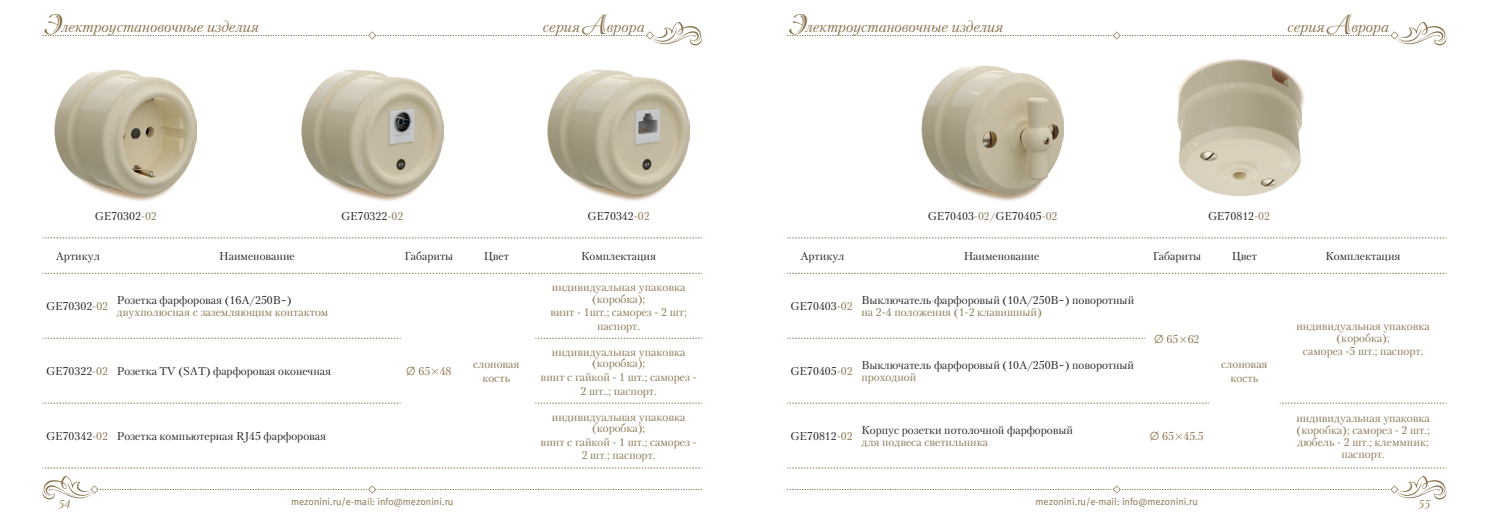
<style>
.page{position:relative;width:1489px;height:525px;background:#fff}
.page>*{position:absolute;margin:0;border:0;box-sizing:border-box;transform-origin:0 0}
.t1{font:italic 15px "Petersburg C";color:#89744f}
.t2{font:11.25px/11.9px "Petersburg C";color:#89744f;text-align:center}
.t3{font:11.25px "Petersburg C";color:#231f20}
.t4{font:italic 11.25px "Petersburg C";color:#89744f}
.t5{font:10px "Meta Normal Cyr LF";color:#89744f}
.s1{font-family:"PG Isadora Cyr Pro";font-style:normal;font-size:31.25px}
.s2{color:#89744f}
.s3{font-family:"Avant Garde IT Cby BT"}
</style>
<div class="page">
<svg style="left:43px;top:22px;width:659px;height:24px"></svg>
<svg style="left:787px;top:22px;width:659px;height:24px"></svg>
<svg style="left:42px;top:476px;width:660px;height:24px"></svg>
<svg style="left:787px;top:476px;width:659px;height:24px"></svg>
<svg style="left:1247px;top:59px;width:57px;height:70px"></svg>
<img style="left:1177px;top:61px;width:123px;height:134px">
<svg style="left:787px;top:237px;width:659px;height:1px"></svg>
<svg style="left:787px;top:273px;width:659px;height:1px"></svg>
<svg style="left:787px;top:338px;width:358px;height:1px"></svg>
<svg style="left:787px;top:402px;width:422px;height:1px"></svg>
<svg style="left:1279px;top:402px;width:167px;height:1px"></svg>
<svg style="left:787px;top:467px;width:659px;height:1px"></svg>
<svg style="left:981px;top:196px;width:47px;height:5px"></svg>
<img style="left:921px;top:65px;width:142px;height:130px">
<svg style="left:115px;top:196px;width:46px;height:5px"></svg>
<img style="left:55px;top:69px;width:142px;height:126px">
<svg style="left:361px;top:196px;width:47px;height:5px"></svg>
<img style="left:301px;top:69px;width:142px;height:126px">
<svg style="left:607px;top:196px;width:47px;height:5px"></svg>
<img style="left:547px;top:69px;width:142px;height:126px">
<svg style="left:43px;top:338px;width:358px;height:1px"></svg>
<svg style="left:43px;top:402px;width:358px;height:1px"></svg>
<svg style="left:43px;top:237px;width:659px;height:1px"></svg>
<svg style="left:43px;top:273px;width:659px;height:1px"></svg>
<svg style="left:535px;top:338px;width:167px;height:1px"></svg>
<svg style="left:535px;top:402px;width:167px;height:1px"></svg>
<svg style="left:43px;top:467px;width:659px;height:1px"></svg>
<h1 class="t1" style="left:43px;top:18px;width:218px"><span class="s1">Э</span>лектроустановочные изделия</h1>
<h1 class="t1" style="left:543px;top:18px;width:103px">серия <span class="s1">А</span>врора</h1>
<h1 class="t1" style="left:787px;top:18px;width:218px"><span class="s1">Э</span>лектроустановочные изделия</h1>
<h1 class="t1" style="left:1287px;top:18px;width:103px">серия <span class="s1">А</span>врора</h1>
<p class="t3" style="left:95px;top:209px;width:64px">GE70302<span class="s2">-02</span></p>
<p class="t3" style="left:341px;top:209px;width:64px">GE70322<span class="s2">-02</span></p>
<p class="t3" style="left:587px;top:209px;width:64px">GE70342<span class="s2">-02</span></p>
<p class="t3" style="left:56px;top:249px;width:46px">Артикул</p>
<p class="t3" style="left:219px;top:249px;width:77px">Наименование</p>
<p class="t3" style="left:404px;top:249px;width:50px">Габариты</p>
<p class="t3" style="left:483px;top:249px;width:27px">Цвет</p>
<p class="t3" style="left:581px;top:249px;width:76px">Комплектация</p>
<p class="t3" style="left:46px;top:299px;width:64px">GE70302<span class="s2">-02</span></p>
<p class="t3" style="left:117px;top:293px;width:176px">Розетка фарфоровая (16A/250B~)</p>
<p class="t2" style="left:117px;top:306px;width:213px">двухполюсная с заземляющим контактом</p>
<p class="t2" style="left:552px;top:280px;width:135px">индивидуальная упаковка (коробка);</p>
<p class="t2" style="left:550px;top:305px;width:138px;line-height:13.5px">винт - 1шт.; саморез - 2 шт; паспорт.</p>
<p class="t3" style="left:46px;top:364px;width:287px">GE70322<span class="s2">-02</span> Розетка TV (SAT) фарфоровая оконечная</p>
<p class="t3" style="left:46px;top:429px;width:281px">GE70342<span class="s2">-02</span> Розетка компьютерная RJ45 фарфоровая</p>
<p class="t2" style="left:406px;top:365px;width:47px"><span class="s3">Ø</span> 65<span class="s3">×</span>48</p>
<p class="t2" style="left:473px;top:357px;width:48px;line-height:13.5px">слоновая кость</p>
<p class="t2" style="left:552px;top:345px;width:135px">индивидуальная упаковка (коробка);</p>
<p class="t2" style="left:540px;top:370px;width:157px;line-height:13.5px">винт с гайкой - 1 шт.; саморез -<br>2 шт..; паспорт.</p>
<p class="t2" style="left:552px;top:410px;width:135px">индивидуальная упаковка (коробка);</p>
<p class="t2" style="left:540px;top:435px;width:157px;line-height:13.5px">винт с гайкой - 1 шт.; саморез -<br>2 шт.; паспорт.</p>
<p class="t3" style="left:927px;top:209px;width:131px">GE70403<span class="s2">-02/</span>GE70405<span class="s2">-02</span></p>
<p class="t3" style="left:1207px;top:209px;width:64px">GE70812<span class="s2">-02</span></p>
<p class="t3" style="left:800px;top:249px;width:46px">Артикул</p>
<p class="t3" style="left:963px;top:249px;width:77px">Наименование</p>
<p class="t3" style="left:1152px;top:249px;width:50px">Габариты</p>
<p class="t3" style="left:1231px;top:249px;width:27px">Цвет</p>
<p class="t3" style="left:1325px;top:249px;width:76px">Комплектация</p>
<p class="t3" style="left:790px;top:299px;width:64px">GE70403<span class="s2">-02</span></p>
<p class="t3" style="left:861px;top:293px;width:274px">Выключатель фарфоровый (10A/250B~) поворотный</p>
<p class="t2" style="left:861px;top:306px;width:182px">на 2-4 положения (1-2 клавишный)</p>
<p class="t2" style="left:1154px;top:332px;width:47px"><span class="s3">Ø</span> 65<span class="s3">×</span>62</p>
<p class="t2" style="left:1220px;top:357px;width:48px;line-height:13.5px">слоновая кость</p>
<p class="t2" style="left:1296px;top:320px;width:135px">индивидуальная упаковка (коробка);</p>
<p class="t2" style="left:1302px;top:345px;width:122px">саморез -5 шт.; паспорт.</p>
<p class="t3" style="left:790px;top:364px;width:64px">GE70405<span class="s2">-02</span></p>
<p class="t3" style="left:861px;top:358px;width:274px">Выключатель фарфоровый (10A/250B~) поворотный</p>
<p class="t2" style="left:861px;top:371px;width:56px">проходной</p>
<p class="t3" style="left:790px;top:429px;width:64px">GE70812<span class="s2">-02</span></p>
<p class="t3" style="left:861px;top:423px;width:213px">Корпус розетки потолочной фарфоровый</p>
<p class="t2" style="left:861px;top:435px;width:128px">для подвеса светильника</p>
<p class="t2" style="left:1150px;top:429px;width:55px"><span class="s3">Ø</span> 65<span class="s3">×</span>45.5</p>
<p class="t2" style="left:1296px;top:412px;width:135px">индивидуальная упаковка (коробка); саморез - 2 шт.; дюбель - 2 шт.; клеммник; паспорт.</p>
<p class="t4" style="left:58px;top:497px;width:13px">54</p>
<p class="t5" style="left:291px;top:496px;width:164px">mezonini.ru/e-mail: info@mezonini.ru</p>
<p class="t5" style="left:1035px;top:496px;width:164px">mezonini.ru/e-mail: info@mezonini.ru</p>
<p class="t4" style="left:1418px;top:497px;width:13px">55</p>
</div>
